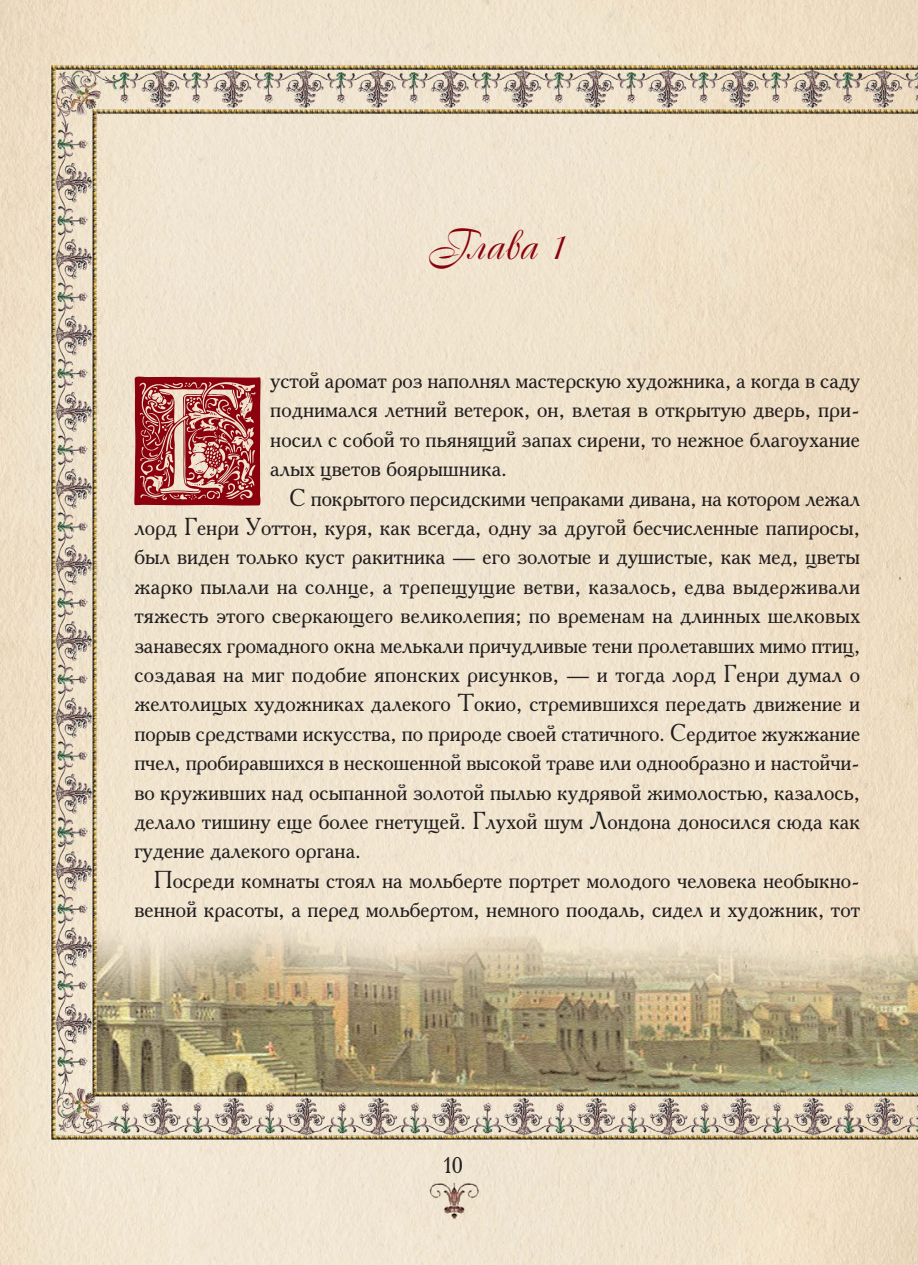
<style>
.page{position:relative;width:918px;height:1265px;background:#fff}
.page>*{position:absolute;margin:0;border:0;box-sizing:border-box;transform-origin:0 0}
.t1{font:42px "Cassandra";color:#8b010e}
.t2{font:24.5px/29.4px "Academy C";color:#231f20;text-align:justify}
.t3{font:22.75px "Academy C";color:#231f20}
</style>
<div class="page">
<img style="left:0;top:0;width:918px;height:1265px">
<svg style="left:134px;top:377px;width:126px;height:129px;background:#b05656"></svg>
<h1 class="t1" style="left:428px;top:220px;width:140px">Глава 1</h1>
<p class="t2" style="left:270px;top:367px;width:591px">устой аромат роз наполнял мастерскую художника, а когда в саду поднимался летний ветерок, он, влетая в открытую дверь, при&shy;носил с собой то пьянящий запах сирени, то нежное благоухание алых цветов боярышника.</p>
<p class="t2" style="left:134px;top:484px;width:727px;text-indent:155px">С покрытого персидскими чепраками дивана, на котором лежал лорд Генри Уоттон, куря, как всегда, одну за другой бесчисленные папиросы, был виден только куст ракитника — его золотые и душистые, как мед, цветы жарко пылали на солнце, а трепещущие ветви, казалось, едва выдерживали тяжесть этого сверкающего великолепия; по временам на длинных шелковых занавесях громадного окна мелькали причудливые тени пролетавших мимо птиц, создавая на миг подобие японских рисунков, — и тогда лорд Генри думал о желтолицых художниках далекого Токио, стремившихся передать движение и порыв средствами искусства, по природе своей статичного. Сердитое жужжание пчел, пробиравшихся в нескошенной высокой траве или однообразно и настойчи&shy;во круживших над осыпанной золотой пылью кудрявой жимолостью, казалось, делало тишину еще более гнетущей. Глухой шум Лондона доносился сюда как гудение далекого органа.</p>
<p class="t2" style="left:134px;top:867px;width:727px;text-align:right">Посреди комнаты стоял на мольберте портрет молодого человека необыкно&shy;венной красоты, а перед мольбертом, немного поодаль, сидел и художник, тот</p>
<p class="t3" style="left:443px;top:1157px;width:21px">10</p>
</div>
